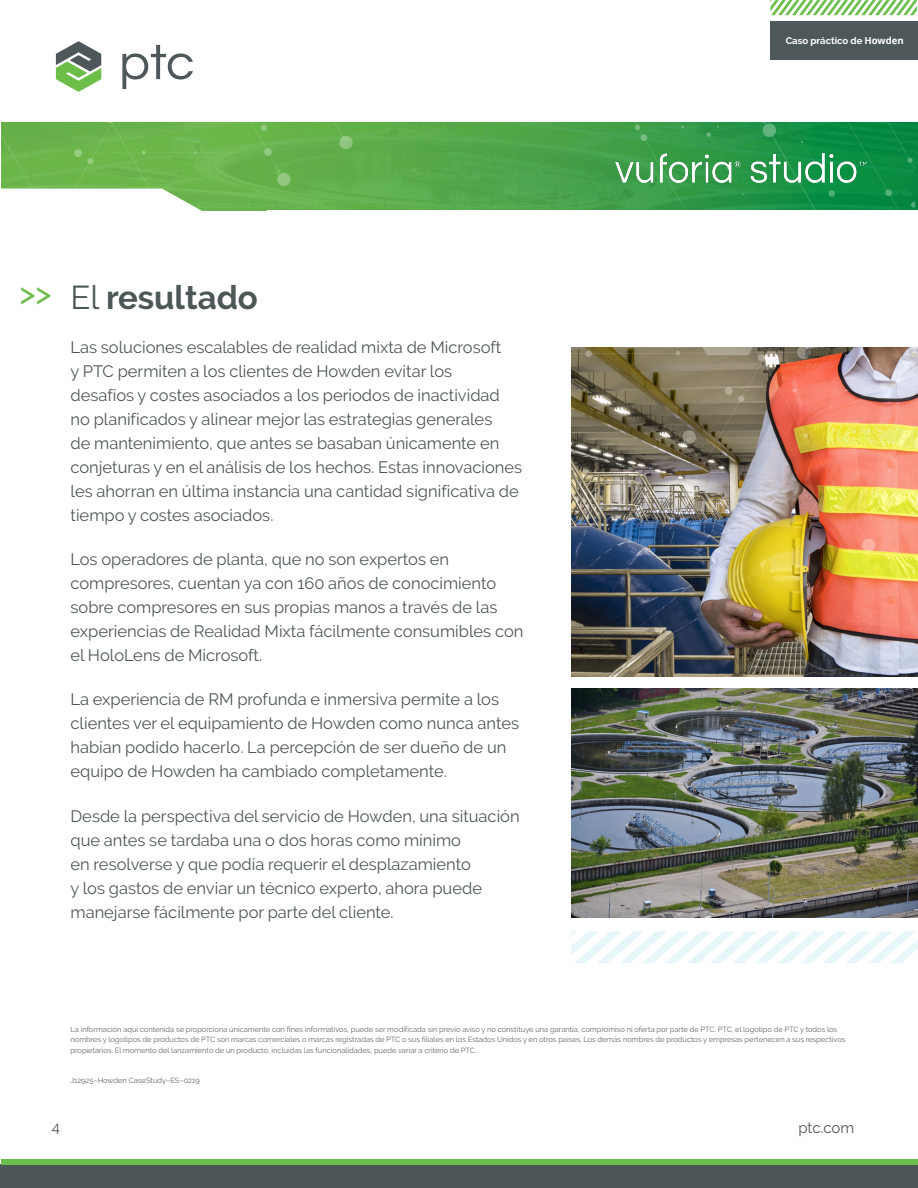
<style>
.page{position:relative;width:918px;height:1188px;background:#fff}
.page>*{position:absolute;margin:0;border:0;box-sizing:border-box;transform-origin:0 0}
.t1{font:50.4px "Questrialptc 2016";color:#4e5759}
._2__Headline_Subhead{font:700 33px "Raleway";color:#4e5758}
.t2{font:500 31.5px "Raleway";color:#6cbe4c}
._4__Text_Body{font:16.5px/24px "Raleway";color:#4e5758}
.t3{font:15px "Raleway";letter-spacing:-.005em;color:#4e5758}
._4__Text_Body-2{font:700 9.6px "Raleway";color:#fff}
._10__Legal{font:7.5px/10.5px "Raleway";color:#616869}
.s1{font-weight:400}
.s2{font-family:"Open Sans"}
</style>
<div class="page">
<div style="left:0;top:1164px;width:918px;height:24px;background:#4e5758"></div>
<div style="left:1px;top:1159px;width:917px;height:5px;background:#6cbe4c"></div>
<div style="left:770px;top:21px;width:148px;height:39px;background:#4e5759"></div>
<svg style="left:770px;top:0;width:147px;height:15px"></svg>
<img style="left:354px;top:122px;width:564px;height:88px">
<img style="left:571px;top:348px;width:347px;height:328px">
<svg style="left:571px;top:932px;width:347px;height:31px"></svg>
<img style="left:703px;top:499px;width:166px;height:46px">
<svg style="left:861px;top:538px;width:16px;height:15px"></svg>
<img style="left:475px;top:122px;width:440px;height:377px">
<svg style="left:1px;top:41px;width:353px;height:170px"></svg>
<img style="left:571px;top:688px;width:347px;height:229px">
<img style="left:616px;top:153px;width:251px;height:30px">
<h1 class="t1" style="left:119px;top:20px;width:77px">ptc</h1>
<p class="t2" style="left:20px;top:275px;width:34px">&gt;&gt;</p>
<p class="_2__Headline_Subhead" style="left:71px;top:278px;width:189px"><span class="s1">El</span> resultado</p>
<p class="_4__Text_Body" style="left:71px;top:335px;width:453px">Las soluciones escalables de realidad mixta de Microsoft<br>y PTC permiten a los clientes de Howden evitar los<br>desafíos y costes asociados a los periodos de inactividad no planificados y alinear mejor las estrategias generales<br>de mantenimiento, que antes se basaban únicamente en conjeturas y en el análisis de los hechos. Estas innovaciones les ahorran en última instancia una cantidad significativa de tiempo y costes asociados.</p>
<p class="_4__Text_Body" style="left:71px;top:547px;width:454px">Los operadores de planta, que no son expertos en compresores, cuentan ya con 160 años de conocimiento sobre compresores en sus propias manos a través de las experiencias de Realidad Mixta fácilmente consumibles con el HoloLens de Microsoft.</p>
<p class="_4__Text_Body" style="left:71px;top:687px;width:450px">La experiencia de RM profunda e inmersiva permite a los clientes ver el equipamiento de Howden como nunca antes habían podido hacerlo. La percepción de ser dueño de un equipo de Howden ha cambiado completamente.</p>
<p class="_4__Text_Body" style="left:71px;top:804px;width:451px">Desde la perspectiva del servicio de Howden, una situación que antes se tardaba una o dos horas como mínimo<br>en resolverse y que podía requerir el desplazamiento<br>y los gastos de enviar un técnico experto, ahora puede manejarse fácilmente por parte del cliente.</p>
<p class="_4__Text_Body-2" style="left:786px;top:35px;width:120px">Caso práctico de <span class="s2">Howden</span></p>
<p class="_10__Legal" style="left:71px;top:1024px;width:776px">La información aquí contenida se proporciona únicamente con fines informativos, puede ser modificada sin previo aviso y no constituye una garantía, compromiso ni oferta por parte de PTC. PTC, el logotipo de PTC y todos los nombres y logotipos de productos de PTC son marcas comerciales o marcas registradas de PTC o sus filiales en los Estados Unidos y en otros países. Los demás nombres de productos y empresas pertenecen a sus respectivos propietarios. El momento del lanzamiento de un producto, incluidas las funcionalidades, puede variar a criterio de PTC.</p>
<p class="_10__Legal" style="left:71px;top:1075px;width:131px">J12925–Howden CaseStudy–ES–0219</p>
<p class="t3" style="left:52px;top:1118px;width:10px">4</p>
<p class="t3" style="left:798px;top:1119px;width:57px">ptc.com</p>
</div>
